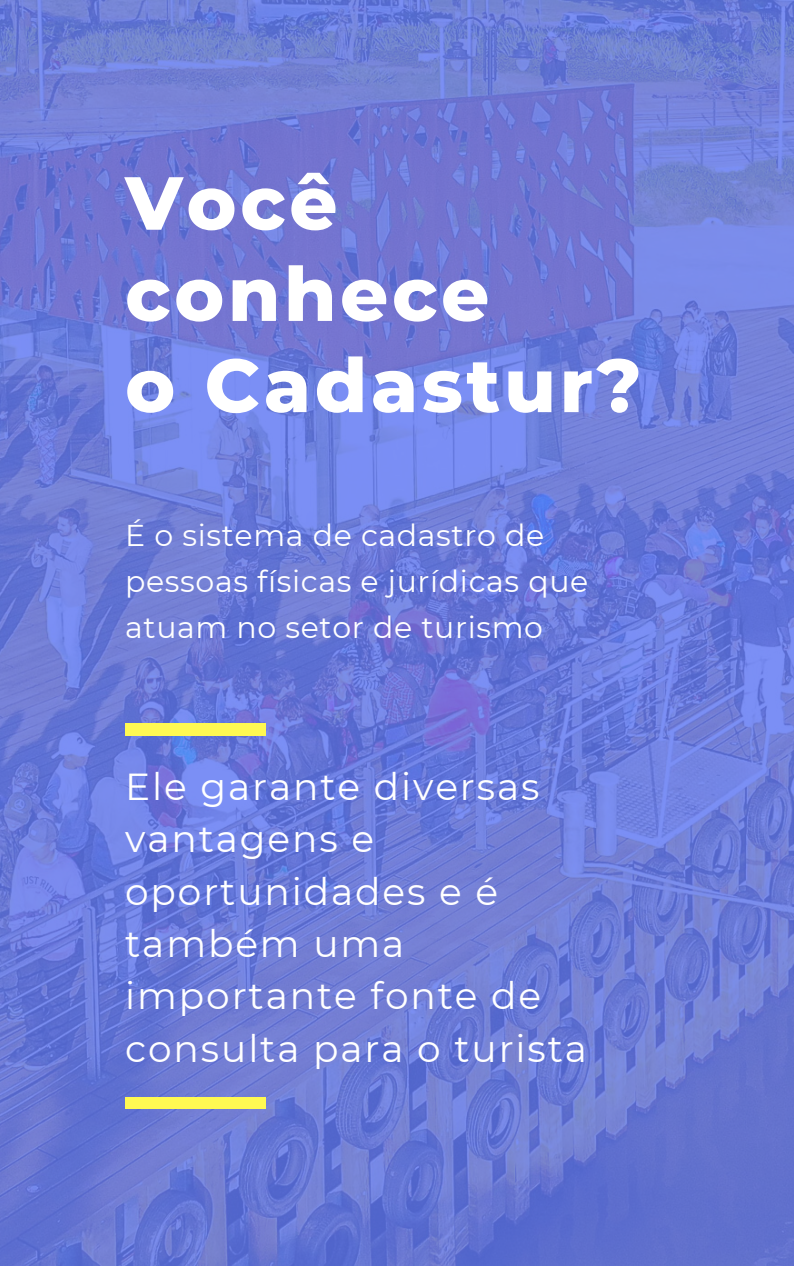
<style>
.page{position:relative;width:794px;height:1266px;background:#fff}
.page>*{position:absolute;margin:0;border:0;box-sizing:border-box;transform-origin:0 0}
.t1{font:800 75px/91.2px "Montserrat";letter-spacing:.05em;color:#fff}
.t2{font:37.5px/52.3px "Montserrat";letter-spacing:.05em;color:#fff}
.t3{font:30px/46.1px "Montserrat";letter-spacing:.02em;color:#fff}
</style>
<div class="page">
<img style="left:0;top:0;width:793px;height:1266px">
<div style="left:125px;top:724px;width:140px;height:11px;background:#fff952"></div>
<div style="left:125px;top:1097px;width:140px;height:12px;background:#fff952"></div>
<h1 class="t1" style="left:125px;top:157px;width:517px">Você conhece<br>o Cadastur?</h1>
<p class="t3" style="left:125px;top:512px;width:464px">É o sistema de cadastro de pessoas físicas e jurídicas que atuam no setor de turismo</p>
<p class="t2" style="left:125px;top:760px;width:463px">Ele garante diversas vantagens e oportunidades e é também uma importante fonte de consulta para o turista</p>
</div>
